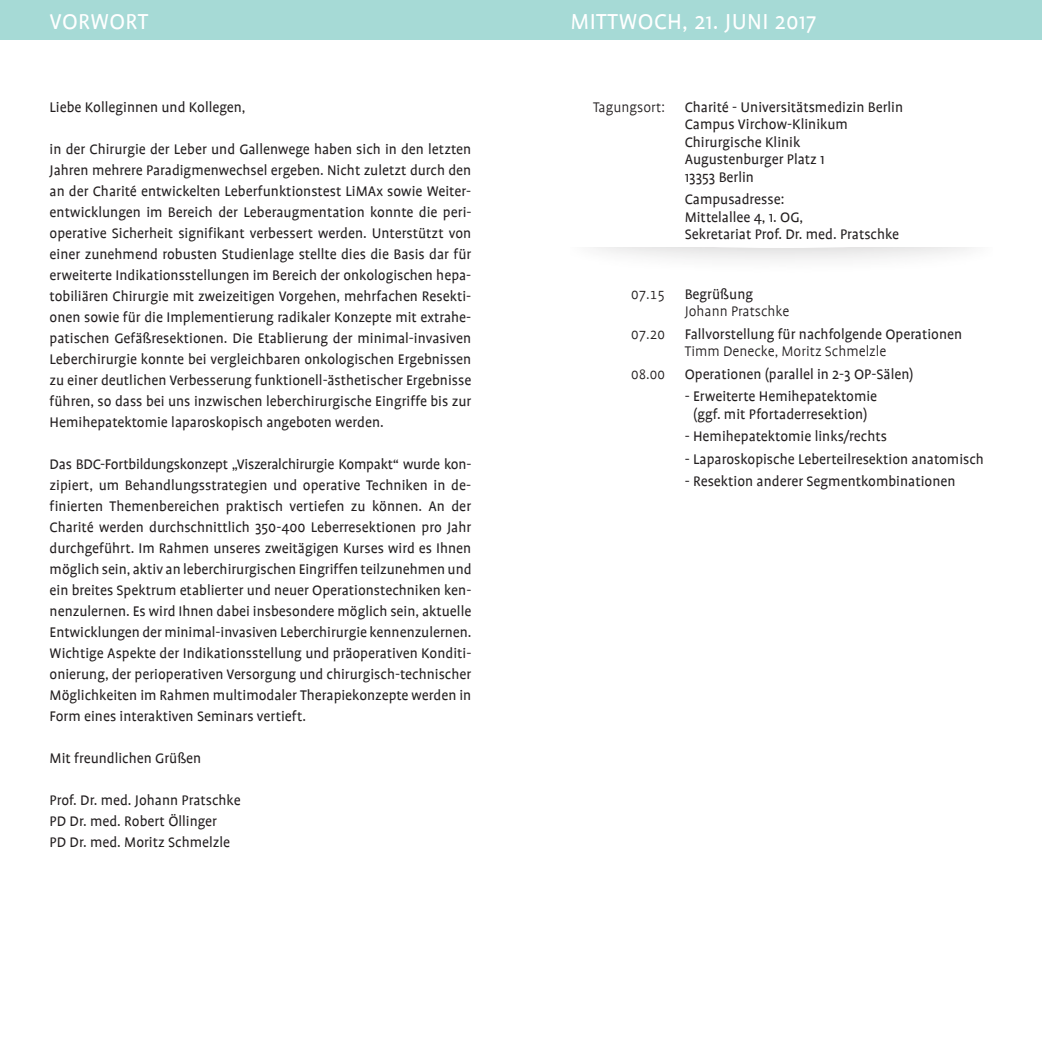
<style>
.page{position:relative;width:1042px;height:1042px;background:#fff}
.page>*{position:absolute;margin:0;border:0;box-sizing:border-box;transform-origin:0 0}
.t1{font:24.5px "Profile";letter-spacing:.015em;color:#fff}
.t2{font:15.75px/21px "Profile";color:#231f20}
.t3{font:300 15.75px "Profile";color:#231f20}
.t4{font:300 15.75px "Profile SC";color:#231f20}
</style>
<div class="page">
<div style="left:0;top:0;width:1042px;height:40px;background:#a6dad6"></div>
<div style="left:570px;top:248px;width:422px;height:28px;background:#231f20;opacity:.25"></div>
<svg style="left:577px;top:248px;width:410px;height:1px"></svg>
<h1 class="t1" style="left:50px;top:9px;width:100px">VORWORT</h1>
<p class="t2" style="left:50px;top:96px;width:197px">Liebe Kolleginnen und Kollegen,</p>
<p class="t2" style="left:50px;top:138px;width:423px;text-align:justify">in der Chirurgie der Leber und Gallenwege haben sich in den letzten Jahren mehrere Paradigmenwechsel ergeben. Nicht zuletzt durch den an der Charité entwickelten Leberfunktionstest LiMAx sowie Weiter&shy;entwicklungen im Bereich der Leberaugmentation konnte die peri&shy;operative Sicherheit signifikant verbessert werden. Unterstützt von einer zunehmend robusten Studienlage stellte dies die Basis dar für erweiterte Indikationsstellungen im Bereich der onkologischen hepa&shy;tobiliären Chirurgie mit zweizeitigen Vorgehen, mehrfachen Resekti&shy;onen sowie für die Implementierung radikaler Konzepte mit extrahe&shy;patischen Gefäßresektionen. Die Etablierung der minimal-invasiven Leberchirurgie konnte bei vergleichbaren onkologischen Ergebnissen zu einer deutlichen Verbesserung funktionell-ästhetischer Ergebnisse führen, so dass bei uns inzwischen leberchirurgische Eingriffe bis zur Hemihepatektomie laparoskopisch angeboten werden.</p>
<p class="t2" style="left:50px;top:453px;width:423px;text-align:justify">Das BDC-Fortbildungskonzept „Viszeralchirurgie Kompakt“ wurde kon&shy;zipiert, um Behandlungsstrategien und operative Techniken in de&shy;finierten Themenbereichen praktisch vertiefen zu können. An der Charité werden durchschnittlich 350-400 Leberresektionen pro Jahr durchgeführt. Im Rahmen unseres zweitägigen Kurses wird es Ihnen möglich sein, aktiv an leberchirurgischen Eingriffen teilzunehmen und ein breites Spektrum etablierter und neuer Operationstechniken ken&shy;nenzulernen. Es wird Ihnen dabei insbesondere möglich sein, aktuelle Entwicklungen der minimal-invasiven Leberchirurgie kennenzulernen.<br>Wichtige Aspekte der Indikationsstellung und präoperativen Konditi&shy;onierung, der perioperativen Versorgung und chirurgisch-technischer Möglichkeiten im Rahmen multimodaler Therapiekonzepte werden in Form eines interaktiven Seminars vertieft.</p>
<p class="t2" style="left:50px;top:747px;width:153px">Mit freundlichen Grüßen</p>
<p class="t2" style="left:50px;top:789px;width:193px">Prof. Dr. med. Johann Pratschke<br>PD Dr. med. Robert Öllinger<br>PD Dr. med. Moritz Schmelzle</p>
<h1 class="t1" style="left:570px;top:9px;width:247px">MITTWOCH, 21. JUNI 2017</h1>
<p class="t3" style="left:593px;top:99px;width:73px">Tagungsort:</p>
<p class="t2" style="left:685px;top:98px;width:220px;line-height:17.5px">Charité - Universitätsmedizin Berlin<br>Campus Virchow-Klinikum<br>Chirurgische Klinik<br>Augustenburger Platz 1<br>13353 Berlin</p>
<p class="t2" style="left:685px;top:191px;width:216px;line-height:17.5px">Campusadresse:<br>Mittelallee 4, 1. OG,<br>Sekretariat Prof. Dr. med. Pratschke</p>
<p class="t4" style="left:631px;top:286px;width:35px">07.15</p>
<p class="t2" style="left:685px;top:284px;width:70px">Begrüßung</p>
<p class="t3" style="left:685px;top:304px;width:106px">Johann Pratschke</p>
<p class="t4" style="left:631px;top:326px;width:35px">07.20</p>
<p class="t2" style="left:685px;top:324px;width:279px">Fallvorstellung für nachfolgende Operationen</p>
<p class="t3" style="left:685px;top:344px;width:203px">Timm Denecke, Moritz Schmelzle</p>
<p class="t4" style="left:631px;top:366px;width:35px">08.00</p>
<p class="t2" style="left:685px;top:364px;width:230px">Operationen (parallel in 2-3 OP-Sälen)</p>
<p class="t2" style="left:685px;top:388px;width:194px;line-height:17.5px;text-align:center">- Erweiterte Hemihepatektomie (ggf. mit Pfortaderresektion)</p>
<p class="t2" style="left:685px;top:426px;width:204px">- Hemihepatektomie links/rechts</p>
<p class="t2" style="left:685px;top:449px;width:301px">- Laparoskopische Leberteilresektion anatomisch</p>
<p class="t2" style="left:685px;top:471px;width:272px">- Resektion anderer Segmentkombinationen</p>
</div>
